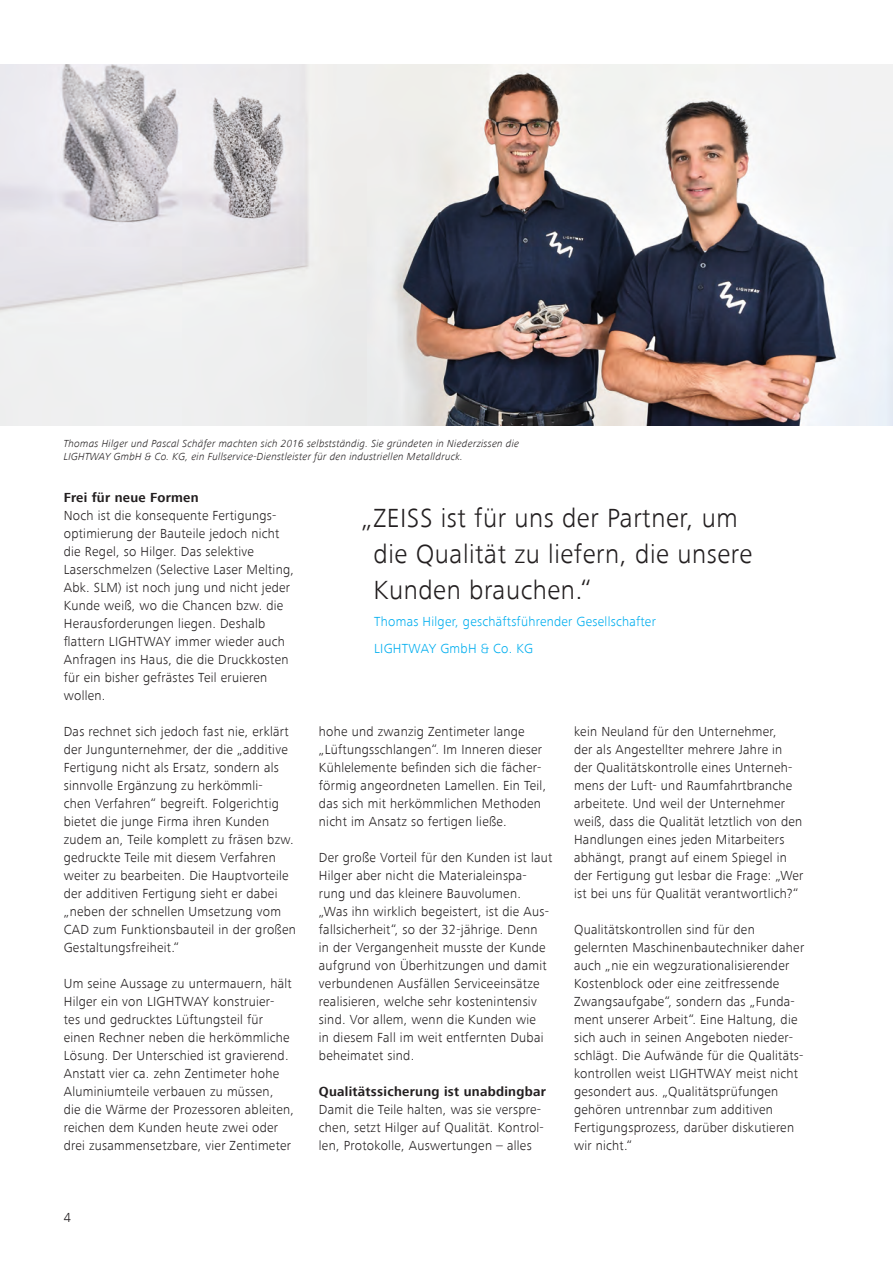
<style>
.page{position:relative;width:893px;height:1263px;background:#fff}
.page>*{position:absolute;margin:0;border:0;box-sizing:border-box;transform-origin:0 0}
.Quote_18_24pt_light{font:300 27px/36px "ZEISS Frutiger Next W1 G";letter-spacing:.02em;color:#231f20}
.Copy_9_12_light{font:300 13.5px/18px "ZEISS Frutiger Next W1 G";letter-spacing:.02em;color:#231f20}
.Quote_Name_9_18pt_li{font:300 13.5px/27px "ZEISS Frutiger Next W1 G";letter-spacing:.02em;color:#00aeef}
.Copy_9_12_light-2{font:700 13.5px "ZEISS Frutiger Next W1 G";letter-spacing:.02em;color:#231f20}
.Caption_7_9_light_ri{font:italic 300 10.5px "ZEISS Frutiger Next W1 G";letter-spacing:.02em;color:#231f20}
</style>
<div class="page">
<img style="left:0;top:64px;width:893px;height:361px">
<p class="Caption_7_9_light_ri" style="left:64px;top:437px;width:457px">Thomas Hilger und Pascal Schäfer machten sich 2016 selbstständig. Sie gründeten in Niederzissen die</p>
<p class="Caption_7_9_light_ri" style="left:64px;top:451px;width:401px">LIGHTWAY GmbH &amp; Co. KG, ein Fullservice-Dienstleister für den industriellen Metalldruck.</p>
<p class="Copy_9_12_light-2" style="left:64px;top:490px;width:136px">Frei für neue Formen</p>
<p class="Copy_9_12_light" style="left:64px;top:507px;width:232px">Noch ist die konsequente Fertigungs&shy;optimierung der Bauteile jedoch nicht die Regel, so Hilger. Das selektive Laserschmelzen (Selective Laser Melting, Abk. SLM) ist noch jung und nicht jeder Kunde weiß, wo die Chancen bzw. die Herausforderungen liegen. Deshalb flattern LIGHTWAY immer wieder auch Anfragen ins Haus, die die Druckkosten für ein bisher gefrästes Teil eruieren wollen.</p>
<p class="Copy_9_12_light" style="left:64px;top:723px;width:234px">Das rechnet sich jedoch fast nie, erklärt der Jungunternehmer, der die „additive Fertigung nicht als Ersatz, sondern als sinnvolle Ergänzung zu herkömmli-<br>chen Verfahren“ begreift. Folgerichtig bietet die junge Firma ihren Kunden zudem an, Teile komplett zu fräsen bzw. gedruckte Teile mit diesem Verfahren weiter zu bearbeiten. Die Hauptvorteile der additiven Fertigung sieht er dabei „neben der schnellen Umsetzung vom CAD zum Funktionsbauteil in der großen Gestaltungsfreiheit.“</p>
<p class="Copy_9_12_light" style="left:64px;top:975px;width:232px">Um seine Aussage zu untermauern, hält Hilger ein von LIGHTWAY konstruier&shy;tes und gedrucktes Lüftungsteil für einen Rechner neben die herkömmliche Lösung. Der Unterschied ist gravierend.<br>Anstatt vier ca. zehn Zentimeter hohe Aluminiumteile verbauen zu müssen,<br>die die Wärme der Prozessoren ableiten, reichen dem Kunden heute zwei oder drei zusammensetzbare, vier Zentimeter</p>
<p class="Copy_9_12_light" style="left:64px;top:1209px;width:9px">4</p>
<p class="Quote_18_24pt_light" style="left:374px;top:500px;width:380px;text-indent:-12px">„ZEISS ist für uns der Partner, um die Qualität zu liefern, die unsere<br>Kunden brauchen.“</p>
<p class="Quote_Name_9_18pt_li" style="left:374px;top:608px;width:283px">Thomas Hilger, geschäftsführender Gesellschafter<br>LIGHTWAY GmbH &amp; Co. KG</p>
<p class="Copy_9_12_light" style="left:319px;top:723px;width:229px">hohe und zwanzig Zentimeter lange „Lüftungsschlangen“. Im Inneren dieser Kühlelemente befinden sich die fächer&shy;förmig angeordneten Lamellen. Ein Teil, das sich mit herkömmlichen Methoden nicht im Ansatz so fertigen ließe.</p>
<p class="Copy_9_12_light" style="left:319px;top:849px;width:235px">Der große Vorteil für den Kunden ist laut Hilger aber nicht die Materialeinspa&shy;rung und das kleinere Bauvolumen. „Was ihn wirklich begeistert, ist die Aus&shy;fallsicherheit“, so der 32-jährige. Denn<br>in der Vergangenheit musste der Kunde aufgrund von Überhitzungen und damit verbundenen Ausfällen Serviceeinsätze realisieren, welche sehr kostenintensiv sind. Vor allem, wenn die Kunden wie<br>in diesem Fall im weit entfernten Dubai beheimatet sind.</p>
<p class="Copy_9_12_light-2" style="left:319px;top:1084px;width:228px">Qualitätssicherung ist unabdingbar</p>
<p class="Copy_9_12_light" style="left:319px;top:1100px;width:226px">Damit die Teile halten, was sie verspre&shy;chen, setzt Hilger auf Qualität. Kontrol&shy;len, Protokolle, Auswertungen – alles</p>
<p class="Copy_9_12_light" style="left:574px;top:722px;width:231px">kein Neuland für den Unternehmer,<br>der als Angestellter mehrere Jahre in der Qualitätskontrolle eines Unterneh&shy;mens der Luft- und Raumfahrtbranche arbeitete. Und weil der Unternehmer weiß, dass die Qualität letztlich von den Handlungen eines jeden Mitarbeiters abhängt, prangt auf einem Spiegel in der Fertigung gut lesbar die Frage: „Wer ist bei uns für Qualität verantwortlich?“</p>
<p class="Copy_9_12_light" style="left:574px;top:920px;width:232px">Qualitätskontrollen sind für den gelernten Maschinenbautechniker daher auch „nie ein wegzurationalisierender Kostenblock oder eine zeitfressende Zwangsaufgabe“, sondern das „Funda&shy;ment unserer Arbeit“. Eine Haltung, die sich auch in seinen Angeboten nieder&shy;schlägt. Die Aufwände für die Qualitäts&shy;kontrollen weist LIGHTWAY meist nicht gesondert aus. „Qualitätsprüfungen gehören untrennbar zum additiven Fertigungsprozess, darüber diskutieren wir nicht.“</p>
</div>
